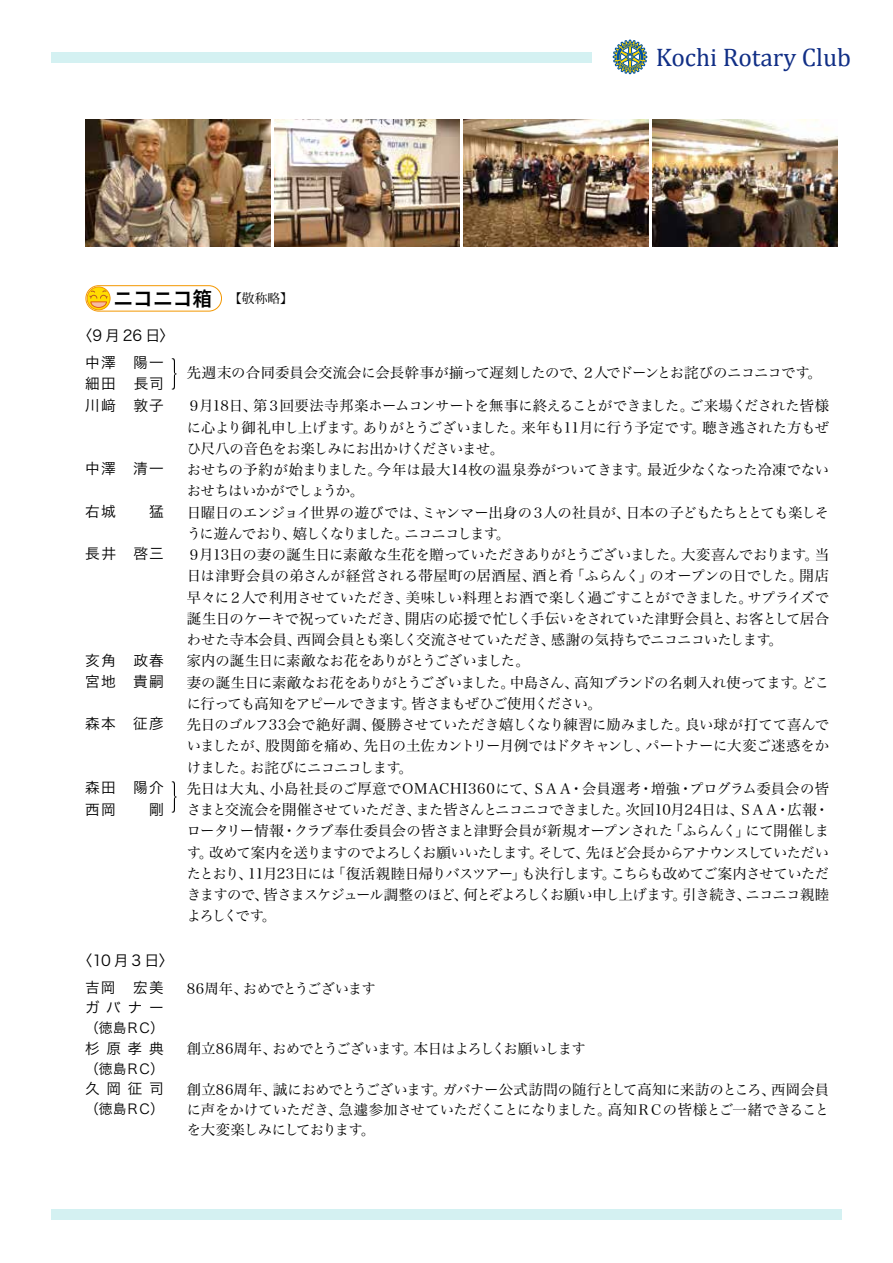
<style>
.page{position:relative;width:893px;height:1263px;background:#fff}
.page>*{position:absolute;margin:0;border:0;box-sizing:border-box;transform-origin:0 0}
.t1{font:25.5px "Cambria";color:#112f86}
.t2{font:19.8px "Hira Kaku Pro W6";color:#000}
.t3{font:14.85px "Hira Kaku Pro W3";letter-spacing:.195em;color:#000}
.t4{font:14.7px/21.3px "Hira Kaku Pro W3";letter-spacing:.1em;color:#000}
.t5{font:14.4px/21.3px "Hira Min Pro N W3";letter-spacing:-.035em;color:#000}
.t6{font:14.4px "Hira Min Pro N W3";letter-spacing:-.015em;color:#000}
.t7{font:13.8px "Hira Kaku Pro W3";letter-spacing:-.065em;color:#000}
.s1{font-family:"Koz Min Pro";font-size:12.75px}
</style>
<div class="page">
<div style="left:51px;top:1209px;width:791px;height:10px;background:#d4f1f2"></div>
<div style="left:51px;top:52px;width:540px;height:11px;background:#d4f1f2"></div>
<svg style="left:613px;top:39px;width:35px;height:36px"></svg>
<img style="left:85px;top:119px;width:185px;height:128px">
<img style="left:463px;top:119px;width:185px;height:128px">
<img style="left:274px;top:119px;width:185px;height:128px">
<img style="left:653px;top:119px;width:185px;height:128px">
<svg style="left:172px;top:358px;width:5px;height:31px"></svg>
<svg style="left:172px;top:781px;width:5px;height:31px"></svg>
<svg style="left:87px;top:287px;width:23px;height:23px"></svg>
<div style="left:87px;top:287px;width:23px;height:23px;border:1px solid #f39700;border-radius:50%"></div>
<svg style="left:89px;top:290px;width:18px;height:18px"></svg>
<div style="left:85px;top:285px;width:137px;height:27px;border:1px solid #f39700;border-radius:13px"></div>
<h2 class="t2" style="left:114px;top:281px;width:181px">ニコニコ箱 <span class="s1">【敬称略】</span></h2>
<p class="t3" style="left:78px;top:322px;width:98px">〈9月26 日〉</p>
<h1 class="t1" style="left:656px;top:42px;width:197px">Kochi Rotary Club</h1>
<p class="t4" style="left:85px;top:351px;width:80px;text-align:justify">中澤　陽一細田　長司川﨑　敦子</p>
<p class="t4" style="left:85px;top:457px;width:80px">中澤　清一</p>
<p class="t4" style="left:85px;top:500px;width:80px">右城　　猛</p>
<p class="t4" style="left:85px;top:542px;width:80px">長井　啓三</p>
<p class="t4" style="left:85px;top:648px;width:80px">亥角　政春宮地　貴嗣</p>
<p class="t4" style="left:85px;top:712px;width:80px">森本　征彦</p>
<p class="t4" style="left:85px;top:776px;width:80px">森田　陽介西岡　　剛</p>
<p class="t3" style="left:78px;top:947px;width:98px">〈10月3日〉</p>
<p class="t4" style="left:85px;top:976px;width:80px;line-height:20.2px">吉岡　宏美ガバナー</p>
<p class="t7" style="left:85px;top:1015px;width:80px">（徳島ＲＣ）</p>
<p class="t4" style="left:85px;top:1036px;width:80px">杉原孝典</p>
<p class="t7" style="left:85px;top:1056px;width:80px">（徳島ＲＣ）</p>
<p class="t4" style="left:85px;top:1077px;width:80px">久岡征司</p>
<p class="t7" style="left:85px;top:1096px;width:80px">（徳島ＲＣ）</p>
<p class="t6" style="left:187px;top:361px;width:637px">先週末の合同委員会交流会に会長幹事が揃って遅刻したので、２人でドーンとお詫びのニコニコです。</p>
<p class="t5" style="left:187px;top:394px;width:644px">９月18日、第３回要法寺邦楽ホームコンサートを無事に終えることができました。ご来場くだされた皆様に心より御礼申し上げます。ありがとうございました。来年も11月に行う予定です。聴き逃された方もぜひ尺八の音色をお楽しみにお出かけくださいませ。<br>おせちの予約が始まりました。今年は最大14枚の温泉券がついてきます。最近少なくなった冷凍でないおせちはいかがでしょうか。<br>日曜日のエンジョイ世界の遊びでは、ミャンマー出身の３人の社員が、日本の子どもたちととても楽しそうに遊んでおり、嬉しくなりました。ニコニコします。<br>９月13日の妻の誕生日に素敵な生花を贈っていただきありがとうございました。大変喜んでおります。当日は津野会員の弟さんが経営される帯屋町の居酒屋、酒と肴「ふらんく」のオープンの日でした。開店早々に２人で利用させていただき、美味しい料理とお酒で楽しく過ごすことができました。サプライズで誕生日のケーキで祝っていただき、開店の応援で忙しく手伝いをされていた津野会員と、お客として居合わせた寺本会員、西岡会員とも楽しく交流させていただき、感謝の気持ちでニコニコいたします。<br>家内の誕生日に素敵なお花をありがとうございました。<br>妻の誕生日に素敵なお花をありがとうございました。中島さん、高知ブランドの名刺入れ使ってます。どこに行っても高知をアピールできます。皆さまもぜひご使用ください。<br>先日のゴルフ33会で絶好調、優勝させていただき嬉しくなり練習に励みました。良い球が打てて喜んでいましたが、股関節を痛め、先日の土佐カントリー月例ではドタキャンし、パートナーに大変ご迷惑をかけました。お詫びにニコニコします。<br>先日は大丸、小島社長のご厚意でOMACHI360にて、ＳＡＡ・会員選考・増強・プログラム委員会の皆さまと交流会を開催させていただき、また皆さんとニコニコできました。次回10月24日は、ＳＡＡ・広報・ロータリー情報・クラブ奉仕委員会の皆さまと津野会員が新規オープンされた「ふらんく」にて開催します。改めて案内を送りますのでよろしくお願いいたします。そして、先ほど会長からアナウンスしていただいたとおり、11月23日には「復活親睦日帰りバスツアー」も決行します。こちらも改めてご案内させていただきますので、皆さまスケジュール調整のほど、何とぞよろしくお願い申し上げます。引き続き、ニコニコ親睦よろしくです。</p>
<p class="t5" style="left:187px;top:976px;width:191px">86周年、おめでとうございます</p>
<p class="t5" style="left:187px;top:1037px;width:400px">創立86周年、おめでとうございます。本日はよろしくお願いします</p>
<p class="t5" style="left:187px;top:1078px;width:644px;line-height:20.2px;text-align:justify">創立86周年、誠におめでとうございます。ガバナー公式訪問の随行として高知に来訪のところ、西岡会員に声をかけていただき、急遽参加させていただくことになりました。高知ＲＣの皆様とご一緒できることを大変楽しみにしております。</p>
</div>
